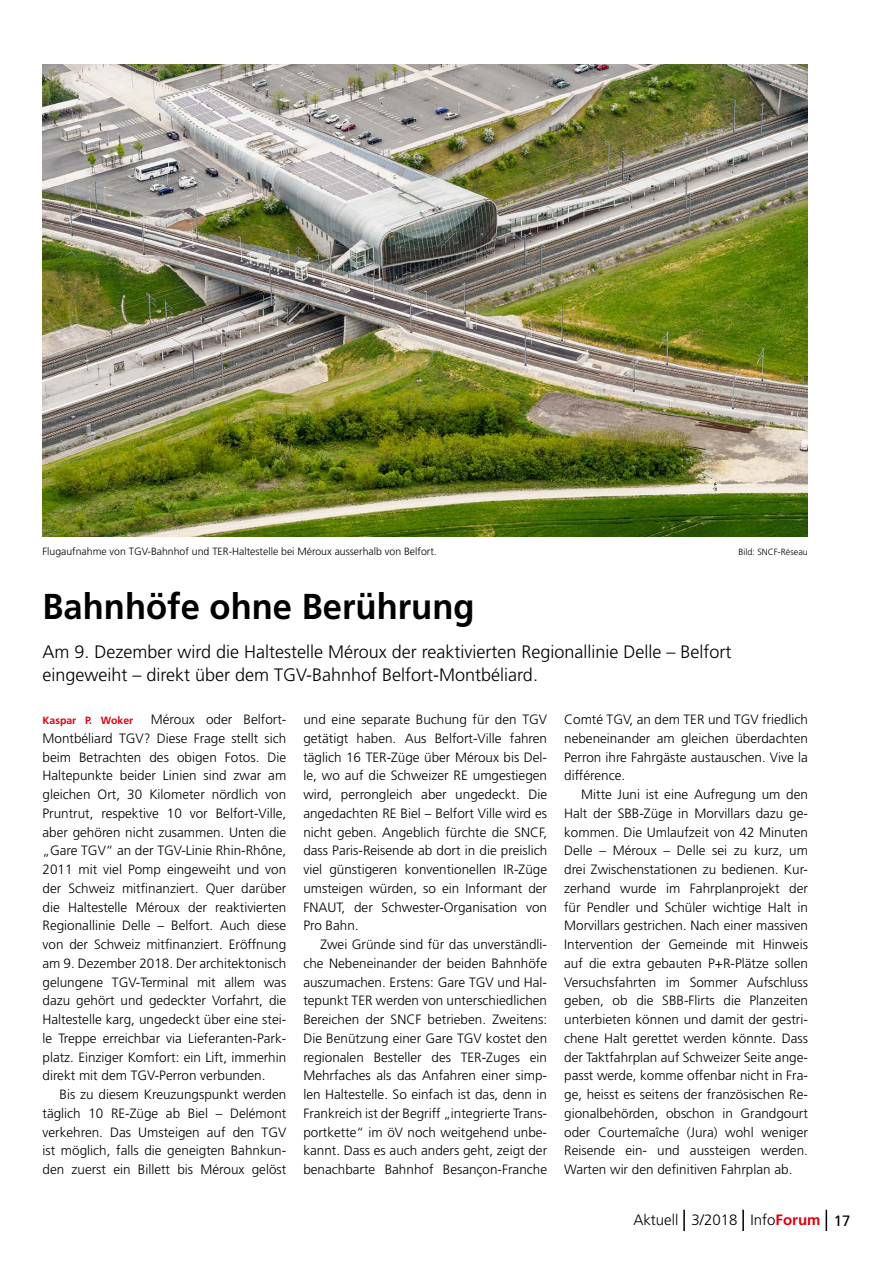
<style>
.page{position:relative;width:893px;height:1263px;background:#fff}
.page>*{position:absolute;margin:0;border:0;box-sizing:border-box;transform-origin:0 0}
.t1{font:700 36px "Frutiger";color:#000;scale:.96 1}
.t2{font:300 18px/23.2px "Frutiger";color:#000}
.t3{font:300 15px "Frutiger";color:#000}
.t4{font:300 13.5px/18.8px "Frutiger";color:#000;text-align:justify}
.t5{font:300 10.5px "Frutiger";color:#000}
.t6{font:700 10.5px "Frutiger";color:#df000e}
.t7{font:300 9px "Frutiger";color:#000}
.s1{font-weight:700;color:#df000e}
.s2{font-weight:400}
</style>
<div class="page">
<hr style="left:683px;top:1210px;width:2px;height:21px;background:#000">
<hr style="left:742px;top:1210px;width:2px;height:21px;background:#000">
<svg style="left:826px;top:1210px;width:1px;height:21px"></svg>
<img style="left:43px;top:64px;width:765px;height:472px">
<p class="t5" style="left:43px;top:546px;width:394px">Flugaufnahme von TGV-Bahnhof und TER-Haltestelle bei Méroux ausserhalb von Belfort.</p>
<p class="t7" style="left:738px;top:547px;width:71px">Bild: SNCF-Réseau</p>
<h1 class="t1" style="left:43px;top:586px;width:452px">Bahnhöfe ohne Berührung</h1>
<h2 class="t2" style="left:43px;top:640px;width:691px">Am 9. Dezember wird die Haltestelle Méroux der reaktivierten Regionallinie Delle – Belfort eingeweiht – direkt über dem TGV-Bahnhof Belfort-Montbéliard.</h2>
<p class="t6" style="left:43px;top:714px;width:92px">Kaspar P. Woker</p>
<p class="t4" style="left:43px;top:710px;width:245px;text-indent:108px">Méroux oder Belfort-Montbéliard TGV? Diese Frage stellt sich beim Betrachten des obigen Fotos. Die Haltepunkte beider Linien sind zwar am gleichen Ort, 30 Kilometer nördlich von Pruntrut, respektive 10 vor Belfort-Ville, aber gehören nicht zusammen. Unten die „Gare TGV“ an der TGV-Linie Rhin-Rhône, 2011 mit viel Pomp eingeweiht und von der Schweiz mitfinanziert. Quer darüber die Haltestelle Méroux der reaktivierten Regionallinie Delle – Belfort. Auch diese von der Schweiz mitfinanziert. Eröffnung am 9. Dezember 2018. Der architektonisch gelungene TGV-Terminal mit allem was dazu gehört und gedeckter Vorfahrt, die Haltestelle karg, ungedeckt über eine stei&shy;le Treppe erreichbar via Lieferanten-Park&shy;platz. Einziger Komfort: ein Lift, immerhin direkt mit dem TGV-Perron verbunden.</p>
<p class="t4" style="left:43px;top:1085px;width:245px;text-indent:17px">Bis zu diesem Kreuzungspunkt werden täglich 10 RE-Züge ab Biel – Delémont verkehren. Das Umsteigen auf den TGV ist möglich, falls die geneigten Bahnkun&shy;den zuerst ein Billett bis Méroux gelöst</p>
<p class="t4" style="left:303px;top:710px;width:245px">und eine separate Buchung für den TGV getätigt haben. Aus Belfort-Ville fahren täglich 16 TER-Züge über Méroux bis Del&shy;le, wo auf die Schweizer RE umgestiegen wird, perrongleich aber ungedeckt. Die angedachten RE Biel – Belfort Ville wird es nicht geben. Angeblich fürchte die SNCF, dass Paris-Reisende ab dort in die preislich viel günstigeren konventionellen IR-Züge umsteigen würden, so ein Informant der FNAUT, der Schwester-Organisation von Pro Bahn.</p>
<p class="t4" style="left:303px;top:935px;width:245px;text-indent:17px">Zwei Gründe sind für das unverständli&shy;che Nebeneinander der beiden Bahnhöfe auszumachen. Erstens: Gare TGV und Hal&shy;tepunkt TER werden von unterschiedlichen Bereichen der SNCF betrieben. Zweitens:<br>Die Benützung einer Gare TGV kostet den regionalen Besteller des TER-Zuges ein Mehrfaches als das Anfahren einer simp&shy;len Haltestelle. So einfach ist das, denn in Frankreich ist der Begriff „integrierte Trans&shy;portkette“ im öV noch weitgehend unbe&shy;kannt. Dass es auch anders geht, zeigt der benachbarte Bahnhof Besançon-Franche</p>
<p class="t4" style="left:564px;top:710px;width:245px">Comté TGV, an dem TER und TGV friedlich nebeneinander am gleichen überdachten Perron ihre Fahrgäste austauschen. Vive la différence.</p>
<p class="t4" style="left:564px;top:785px;width:245px;text-align:left;text-indent:17px">Mitte Juni ist eine Aufregung um den Halt der SBB-Züge in Morvillars dazu ge&shy;kommen. Die Umlaufzeit von 42 Minuten Delle – Méroux – Delle sei zu kurz, um drei Zwischenstationen zu bedienen. Kur&shy;zerhand wurde im Fahrplanprojekt der für Pendler und Schüler wichtige Halt in Morvillars gestrichen. Nach einer massiven Intervention der Gemeinde mit Hinweis auf die extra gebauten P+R-Plätze sollen Versuchsfahrten im Sommer Aufschluss geben, ob die SBB-Flirts die Planzeiten unterbieten können und damit der gestri&shy;chene Halt gerettet werden könnte. Dass der Taktfahrplan auf Schweizer Seite ange&shy;passt werde, komme offenbar nicht in Fra&shy;ge, heisst es seitens der französischen Re&shy;gionalbehörden, obschon in Grandgourt oder Courtemaîche (Jura) wohl weniger Reisende ein- und aussteigen werden.<br>Warten wir den definitiven Fahrplan ab.</p>
<p class="t3" style="left:633px;top:1211px;width:219px">Aktuell 3/2018 Info<span class="s1">Forum</span> <span class="s2">17</span></p>
</div>
